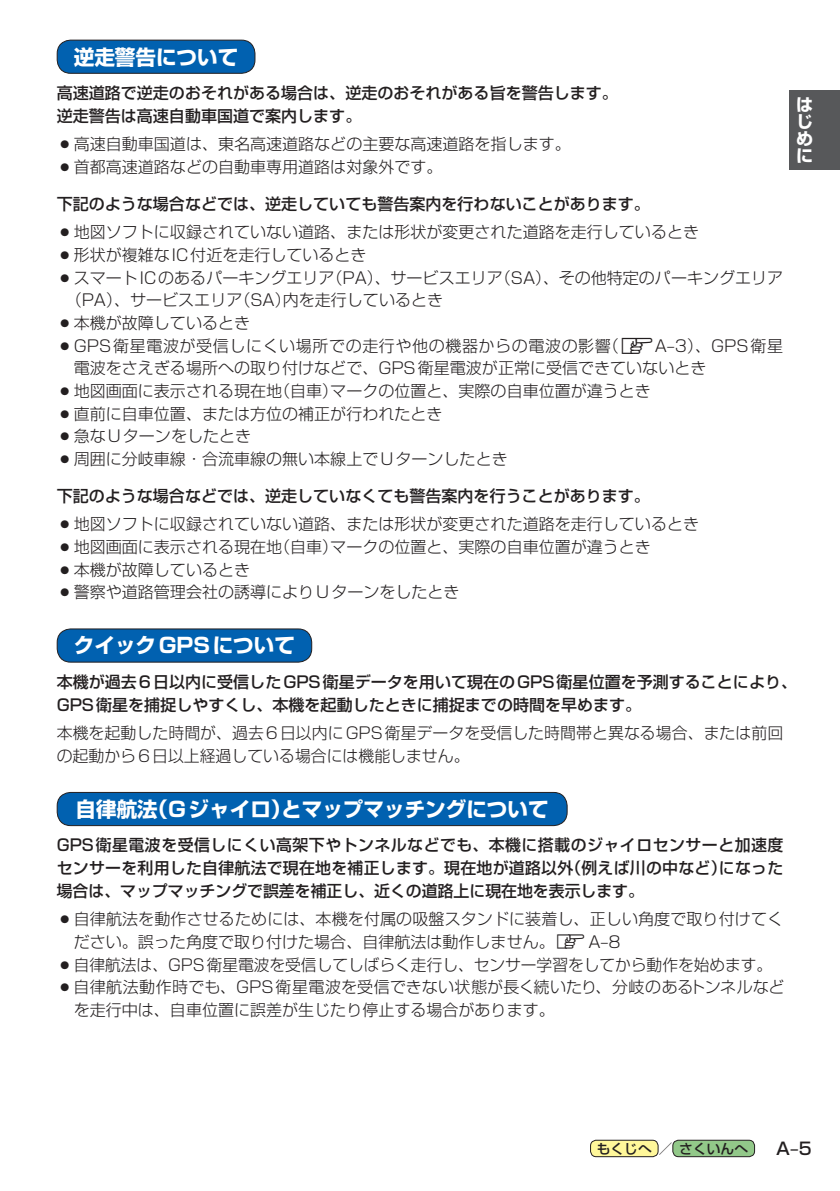
<style>
.page{position:relative;width:840px;height:1191px;background:#fff}
.page>*{position:absolute;margin:0;border:0;box-sizing:border-box;transform-origin:0 0}
.t1{font:700 20.6px "Shin Go Pro";color:#fff}
.t2{font:700 17px/17px "Shin Go Pro";color:#fff;text-align:justify}
.t3{font:500 17px "Shin Go Pro";color:#231f20}
.t4{font:300 16px/22.6px "Shin Go Pro";color:#231f20}
.t5{font:500 16px/22.6px "Shin Go Pro";color:#231f20}
.t6{font:500 13.8px "Shin Go Pro";color:#231f20}
.s1{font-family:"MC1";font-weight:400}
.s2{font-family:"MC1";font-weight:400;font-size:14.2px}
.s3{font-size:14.2px}
</style>
<div class="page">
<div style="left:788px;top:91px;width:51px;height:79px;background:#57585a"></div>
<div style="left:590px;top:1140px;width:67px;height:16px;background:#fff79a;border-radius:6px"></div>
<div style="left:590px;top:1140px;width:68px;height:17px;border:1px solid #231f20;border-radius:6px"></div>
<div style="left:672px;top:1140px;width:82px;height:16px;background:#92c889;border-radius:6px"></div>
<div style="left:672px;top:1140px;width:82px;height:17px;border:1px solid #231f20;border-radius:6px"></div>
<div style="left:57px;top:40px;width:198px;height:33px;background:#0161b0;border-radius:14px"></div>
<div style="left:57px;top:40px;width:198px;height:34px;border:1px solid #231f20;border-radius:14px"></div>
<div style="left:57px;top:629px;width:254px;height:33px;background:#0161b0;border-radius:14px"></div>
<div style="left:57px;top:628px;width:255px;height:34px;border:1px solid #231f20;border-radius:14px"></div>
<div style="left:57px;top:792px;width:510px;height:33px;background:#0161b0;border-radius:14px"></div>
<div style="left:57px;top:792px;width:510px;height:34px;border:1px solid #231f20;border-radius:14px"></div>
<p class="t1" style="left:74px;top:40px;width:166px">逆走警告について</p>
<p class="t5" style="left:57px;top:80px;width:562px">高速道路で逆走のおそれがある場合は、逆走のおそれがある旨を警告します。逆走警告は高速自動車国道で案内します。</p>
<p class="t4" style="left:57px;top:131px;width:515px">○高速自動車国道は、東名高速道路などの主要な高速道路を指します。</p>
<p class="t4" style="left:57px;top:154px;width:387px">○首都高速道路などの自動車専用道路は対象外です。</p>
<p class="t5" style="left:57px;top:190px;width:594px">下記のような場合などでは、逆走していても警告案内を行わないことがあります。</p>
<p class="t4" style="left:57px;top:219px;width:643px">○地図ソフトに収録されていない道路、または形状が変更された道路を走行しているとき</p>
<p class="t4" style="left:57px;top:241px;width:311px">○形状が複雑なIC付近を走行しているとき</p>
<p class="t4" style="left:66px;top:264px;width:718px;text-indent:-9px">○スマートICのあるパーキングエリア（PA）、サービスエリア（SA）、その他特定のパーキングエリア（PA）、サービスエリア（SA）内を走行しているとき</p>
<p class="t4" style="left:57px;top:309px;width:195px">○本機が故障しているとき</p>
<p class="t4" style="left:74px;top:332px;width:710px;text-indent:-17px">○GPS衛星電波が受信しにくい場所での走行や他の機器からの電波の影響（<span class="s1">z</span>A–3）、GPS衛星電波をさえぎる場所への取り付けなどで、GPS衛星電波が正常に受信できていないとき</p>
<p class="t4" style="left:57px;top:377px;width:595px">○地図画面に表示される現在地（自車）マークの位置と、実際の自車位置が違うとき</p>
<p class="t4" style="left:57px;top:400px;width:387px">○直前に自車位置、または方位の補正が行われたとき</p>
<p class="t4" style="left:57px;top:423px;width:196px">○急なUターンをしたとき</p>
<p class="t4" style="left:57px;top:445px;width:452px">○周囲に分岐車線・合流車線の無い本線上でUターンしたとき</p>
<p class="t5" style="left:57px;top:482px;width:594px">下記のような場合などでは、逆走していなくても警告案内を行うことがあります。</p>
<p class="t4" style="left:57px;top:511px;width:643px">○地図ソフトに収録されていない道路、または形状が変更された道路を走行しているとき</p>
<p class="t4" style="left:57px;top:533px;width:595px">○地図画面に表示される現在地（自車）マークの位置と、実際の自車位置が違うとき</p>
<p class="t4" style="left:57px;top:556px;width:195px">○本機が故障しているとき</p>
<p class="t4" style="left:57px;top:579px;width:404px">○警察や道路管理会社の誘導によりUターンをしたとき</p>
<p class="t1" style="left:74px;top:629px;width:222px">クイックGPSについて</p>
<p class="t5" style="left:57px;top:668px;width:741px">本機が過去6日以内に受信したGPS衛星データを用いて現在のGPS衛星位置を予測することにより、<br>GPS衛星を捕捉しやすくし、本機を起動したときに捕捉までの時間を早めます。</p>
<p class="t4" style="left:57px;top:719px;width:727px">本機を起動した時間が、過去6日以内にGPS衛星データを受信した時間帯と異なる場合、または前回の起動から6日以上経過している場合には機能しません。</p>
<p class="t1" style="left:76px;top:792px;width:474px">自律航法（Gジャイロ）とマップマッチングについて</p>
<p class="t5" style="left:57px;top:832px;width:727px;text-align:justify">GPS衛星電波を受信しにくい高架下やトンネルなどでも、本機に搭載のジャイロセンサーと加速度センサーを利用した自律航法で現在地を補正します。現在地が道路以外（例えば川の中など）になった場合は、マップマッチングで誤差を補正し、近くの道路上に現在地を表示します。</p>
<p class="t4" style="left:74px;top:906px;width:710px;text-indent:-17px">○自律航法を動作させるためには、本機を付属の吸盤スタンドに装着し、正しい角度で取り付けてください。誤った角度で取り付けた場合、自律航法は動作しません。<span class="s2">z</span>A–8</p>
<p class="t4" style="left:57px;top:951px;width:716px">○自律航法は、GPS衛星電波を受信してしばらく走行し、センサー学習をしてから動作を始めます。</p>
<p class="t4" style="left:74px;top:974px;width:711px;text-indent:-17px">○自律航法動作時でも、GPS衛星電波を受信できない状態が長く続いたり、分岐のあるトンネルなどを走行中は、自車位置に誤差が生じたり停止する場合があります。</p>
<p class="t2" style="left:795px;top:95px;width:18px">はじめに</p>
<p class="t6" style="left:596px;top:1137px;width:153px">もくじへ<span class="s3">／</span>さくいんへ</p>
<p class="t3" style="left:775px;top:1134px;width:37px">A–5</p>
</div>
